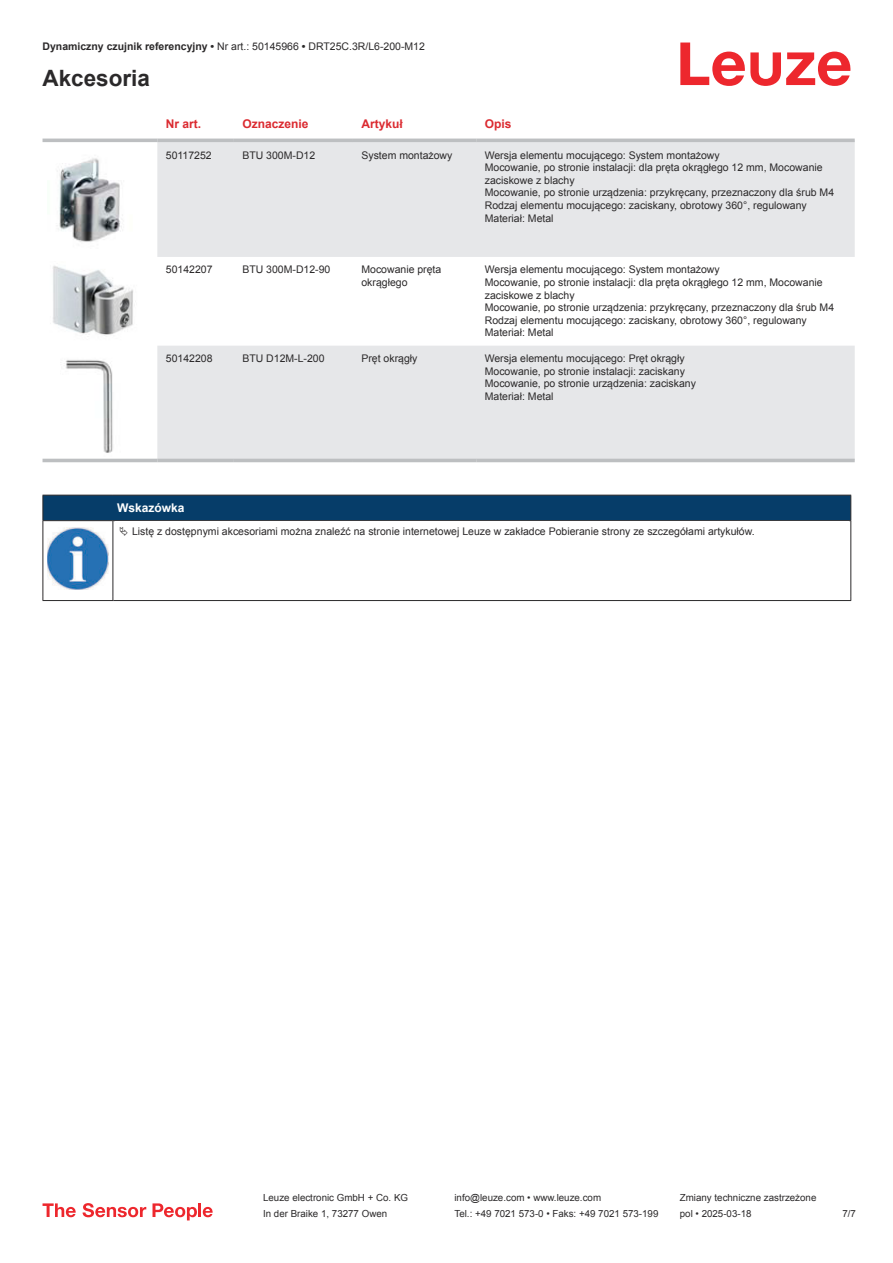
<style>
.page{position:relative;width:893px;height:1263px;background:#fff}
.page>*{position:absolute;margin:0;border:0;box-sizing:border-box;transform-origin:0 0}
.t1{font:700 22.5px "Arial";color:#2b292a}
.t2{font:700 12px "Arial";color:#db2a30}
.t3{font:700 12px "Arial";color:#fff}
.t4{font:10.5px/12.6px "Arial";color:#2b292a}
.t5{font:9.75px "Arial";color:#2b292a}
.s1{font-weight:700}
</style>
<div class="page">
<svg style="left:680px;top:43px;width:170px;height:43px"></svg>
<svg style="left:43px;top:138px;width:812px;height:325px"></svg>
<svg style="left:157px;top:142px;width:698px;height:317px;fill:#e6e7e9"></svg>
<hr style="left:43px;top:139px;width:114px;height:3px;background:#bdbfc1">
<hr style="left:157px;top:139px;width:77px;height:3px;background:#bdbfc1">
<hr style="left:234px;top:139px;width:119px;height:3px;background:#bdbfc1">
<hr style="left:353px;top:139px;width:123px;height:3px;background:#bdbfc1">
<hr style="left:476px;top:139px;width:379px;height:3px;background:#bdbfc1">
<hr style="left:43px;top:459px;width:114px;height:3px;background:#bdbfc1">
<hr style="left:157px;top:459px;width:77px;height:3px;background:#bdbfc1">
<hr style="left:234px;top:459px;width:119px;height:3px;background:#bdbfc1">
<hr style="left:353px;top:459px;width:123px;height:3px;background:#bdbfc1">
<hr style="left:476px;top:459px;width:379px;height:3px;background:#bdbfc1">
<img style="left:47px;top:146px;width:89px;height:107px">
<img style="left:43px;top:261px;width:97px;height:80px">
<img style="left:61px;top:350px;width:61px;height:106px">
<div style="left:43px;top:495px;width:808px;height:26px;background:#063d69"></div>
<hr style="left:113px;top:520px;width:738px;height:1px;background:#2b292a">
<hr style="left:43px;top:521px;width:1px;height:75px;background:#2b292a">
<hr style="left:113px;top:521px;width:1px;height:75px;background:#2b292a">
<hr style="left:850px;top:521px;width:1px;height:75px;background:#2b292a">
<hr style="left:43px;top:600px;width:70px;height:1px;background:#2b292a">
<hr style="left:113px;top:600px;width:738px;height:1px;background:#2b292a">
<img style="left:47px;top:527px;width:61px;height:63px">
<svg style="left:43px;top:1203px;width:33px;height:14px"></svg>
<svg style="left:83px;top:1203px;width:63px;height:14px"></svg>
<svg style="left:153px;top:1203px;width:44px;height:17px"></svg>
<hr style="left:198px;top:1203px;width:3px;height:14px;background:#ed272d">
<svg style="left:203px;top:1207px;width:10px;height:10px"></svg>
<p class="t4" style="left:43px;top:41px;width:384px"><span class="s1">Dynamiczny czujnik referencyjny •</span> Nr art.: 50145966 <span class="s1">•</span> DRT25C.3R/L6-200-M12</p>
<h1 class="t1" style="left:43px;top:70px;width:109px">Akcesoria</h1>
<p class="t2" style="left:166px;top:115px;width:37px">Nr art.</p>
<p class="t2" style="left:242px;top:119px;width:68px">Oznaczenie</p>
<p class="t2" style="left:361px;top:115px;width:43px">Artykuł</p>
<p class="t2" style="left:485px;top:119px;width:28px">Opis</p>
<p class="t4" style="left:166px;top:150px;width:47px">50117252</p>
<p class="t4" style="left:242px;top:150px;width:74px">BTU 300M-D12</p>
<p class="t4" style="left:361px;top:148px;width:93px">System montażowy</p>
<p class="t4" style="left:485px;top:148px;width:351px">Wersja elementu mocującego: System montażowy<br>Mocowanie, po stronie instalacji: dla pręta okrągłego 12 mm, Mocowanie zaciskowe z blachy<br>Mocowanie, po stronie urządzenia: przykręcany, przeznaczony dla śrub M4<br>Rodzaj elementu mocującego: zaciskany, obrotowy 360°, regulowany Materiał: Metal</p>
<p class="t4" style="left:166px;top:264px;width:48px">50142207</p>
<p class="t4" style="left:242px;top:264px;width:90px">BTU 300M-D12-90</p>
<p class="t4" style="left:361px;top:263px;width:81px">Mocowanie pręta okrągłego</p>
<p class="t4" style="left:485px;top:263px;width:351px">Wersja elementu mocującego: System montażowy<br>Mocowanie, po stronie instalacji: dla pręta okrągłego 12 mm, Mocowanie zaciskowe z blachy<br>Mocowanie, po stronie urządzenia: przykręcany, przeznaczony dla śrub M4<br>Rodzaj elementu mocującego: zaciskany, obrotowy 360°, regulowany Materiał: Metal</p>
<p class="t4" style="left:166px;top:352px;width:48px">50142208</p>
<p class="t4" style="left:242px;top:353px;width:84px">BTU D12M-L-200</p>
<p class="t4" style="left:361px;top:352px;width:58px">Pręt okrągły</p>
<p class="t4" style="left:485px;top:352px;width:213px">Wersja elementu mocującego: Pręt okrągły Mocowanie, po stronie instalacji: zaciskany Mocowanie, po stronie urządzenia: zaciskany Materiał: Metal</p>
<p class="t3" style="left:117px;top:499px;width:69px">Wskazówka</p>
<p class="t4" style="left:132px;top:525px;width:624px">Listę z dostępnymi akcesoriami można znaleźć na stronie internetowej Leuze w zakładce Pobieranie strony ze szczegółami artykułów.</p>
<p class="t5" style="left:263px;top:1191px;width:146px">Leuze electronic GmbH + Co. KG</p>
<p class="t5" style="left:454px;top:1191px;width:148px">info@leuze.com • www.leuze.com</p>
<p class="t5" style="left:680px;top:1191px;width:138px">Zmiany techniczne zastrzeżone</p>
<p class="t5" style="left:263px;top:1210px;width:126px">In der Braike 1, 73277 Owen</p>
<p class="t5" style="left:454px;top:1207px;width:205px">Tel.: +49 7021 573-0 • Faks: +49 7021 573-199</p>
<p class="t5" style="left:680px;top:1207px;width:73px">pol • 2025-03-18</p>
<p class="t5" style="left:842px;top:1210px;width:15px">7 /7</p>
</div>
